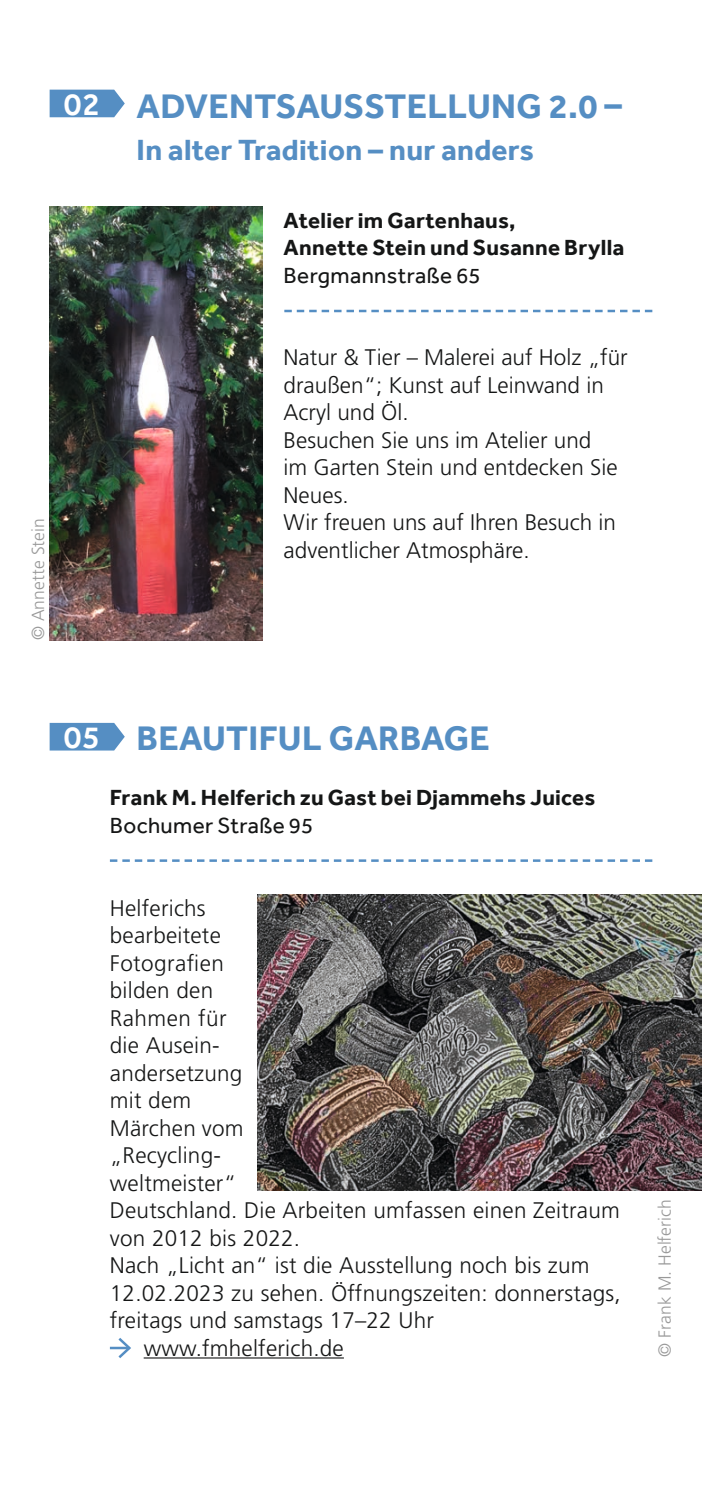
<style>
.page{position:relative;width:702px;height:1489px;background:#fff}
.page>*{position:absolute;margin:0;border:0;box-sizing:border-box;transform-origin:0 0}
.t1{font:700 35px "Effra";letter-spacing:.01em;color:#558ec3}
.t2{font:700 30px "Effra";letter-spacing:.01em;color:#558ec3}
.t3{font:300 22.5px "Frutiger LT Std";letter-spacing:.01em;color:#151616}
.t4{font:300 22.5px/27.5px "Frutiger LT Pro";color:#151616}
.t5{font:700 22.5px/27.5px "Effra";letter-spacing:.015em;color:#151616}
.t6{font:22.5px "Effra";letter-spacing:.015em;color:#151616}
.t7{font:300 17.5px "Frutiger LT Pro";letter-spacing:.005em;color:#999}
.s1{font-weight:500;font-size:32.5px;color:#fff}
</style>
<div class="page">
<svg style="left:50px;top:723px;width:75px;height:27px;background:#6196c7"></svg>
<svg style="left:110px;top:859px;width:542px;height:2px"></svg>
<hr style="left:144px;top:1357px;width:200px;height:1px;background:#151616">
<hr style="left:110px;top:1346px;width:19px;height:3px;background:#558ec3">
<svg style="left:116px;top:1338px;width:15px;height:20px"></svg>
<img style="left:258px;top:894px;width:444px;height:296px">
<svg style="left:50px;top:90px;width:75px;height:27px;background:#6196c7"></svg>
<svg style="left:284px;top:310px;width:368px;height:2px"></svg>
<img style="left:50px;top:207px;width:212px;height:433px">
<h1 class="t1" style="left:64px;top:85px;width:560px"><span class="s1">02</span> ADVENTSAUSSTELLUNG 2.0 –</h1>
<h2 class="t2" style="left:137px;top:132px;width:399px">In alter Tradition – nur anders</h2>
<p class="t5" style="left:283px;top:206px;width:342px">Atelier im Gartenhaus,<br>Annette Stein und Susanne Brylla</p>
<p class="t6" style="left:283px;top:262px;width:199px">Bergmannstraße 65</p>
<p class="t7" style="left:28px;top:640px;width:124px;rotate:-90deg">© Annette Stein</p>
<p class="t4" style="left:283px;top:344px;width:345px">Natur &amp; Tier – Malerei auf Holz „für draußen“; Kunst auf Leinwand in<br>Acryl und Öl.<br>Besuchen Sie uns im Atelier und<br>im Garten Stein und entdecken Sie<br>Neues.<br>Wir freuen uns auf Ihren Besuch in adventlicher Atmosphäre.</p>
<h1 class="t1" style="left:64px;top:717px;width:427px"><span class="s1">05</span> BEAUTIFUL GARBAGE</h1>
<p class="t5" style="left:110px;top:783px;width:487px">Frank M. Helferich zu Gast bei Djammehs Juices</p>
<p class="t6" style="left:110px;top:812px;width:205px">Bochumer Straße 95</p>
<p class="t3" style="left:110px;top:895px;width:97px">Helferichs</p>
<p class="t3" style="left:110px;top:922px;width:112px">bearbeitete</p>
<p class="t3" style="left:110px;top:949px;width:116px">Fotografien</p>
<p class="t3" style="left:110px;top:977px;width:105px">bilden den</p>
<p class="t3" style="left:110px;top:1004px;width:118px">Rahmen für</p>
<p class="t3" style="left:110px;top:1032px;width:111px">die Ausein-</p>
<p class="t3" style="left:110px;top:1059px;width:134px">andersetzung</p>
<p class="t3" style="left:110px;top:1087px;width:83px">mit dem</p>
<p class="t3" style="left:110px;top:1114px;width:135px">Märchen vom</p>
<p class="t3" style="left:110px;top:1142px;width:112px">„Recycling-</p>
<p class="t3" style="left:110px;top:1169px;width:128px">weltmeister“</p>
<p class="t3" style="left:110px;top:1197px;width:511px">Deutschland. Die Arbeiten umfassen einen Zeitraum</p>
<p class="t3" style="left:110px;top:1224px;width:192px">von 2012 bis 2022.</p>
<p class="t3" style="left:110px;top:1252px;width:481px">Nach „Licht an“ ist die Ausstellung noch bis zum</p>
<p class="t3" style="left:110px;top:1279px;width:512px">12.02.2023 zu sehen. Öffnungszeiten: donnerstags,</p>
<p class="t3" style="left:110px;top:1307px;width:325px">freitags und samstags 17–22 Uhr</p>
<p class="t3" style="left:144px;top:1335px;width:202px">www.fmhelferich.de</p>
<p class="t7" style="left:654px;top:1356px;width:159px;rotate:-90deg">© Frank M. Helferich</p>
</div>
